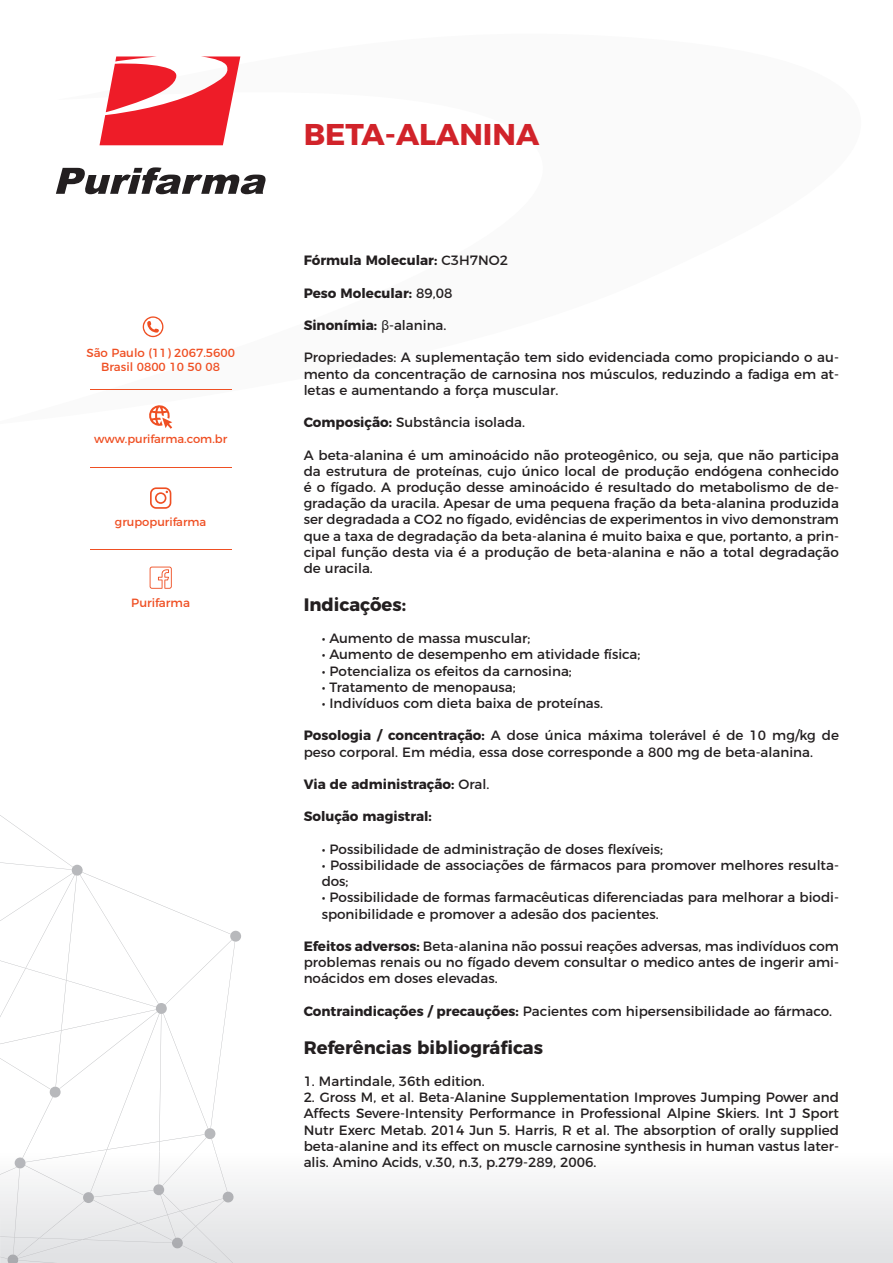
<style>
.page{position:relative;width:893px;height:1263px;background:#fff}
.page>*{position:absolute;margin:0;border:0;box-sizing:border-box;transform-origin:0 0}
.t1{font:700 30px "Montserrat";color:#d1232a}
.t2{font:700 18px "Montserrat";color:#231f20}
.t3{font:13.5px/16.2px "Montserrat";color:#231f20;text-align:justify}
.t4{font:700 13.5px "Montserrat";color:#231f20}
.t5{font:12px "Montserrat";color:#ef4f23}
.t6{font:11.85px/14.4px "Montserrat";color:#ef4f23;text-align:center}
.t7{font:11.55px "Montserrat";color:#ef4f23}
.s1{font-weight:400}
.s2{font-family:"Arial";font-weight:400}
.s3{font-weight:700}
</style>
<div class="page">
<img style="left:18px;top:1198px;width:144px;height:60px">
<div style="left:93px;top:1200px;width:69px;height:41px;background:#e9eaeb"></div>
<div style="left:25px;top:1168px;width:59px;height:27px;background:#f4f5f5"></div>
<img style="left:90px;top:1168px;width:16px;height:24px">
<img style="left:215px;top:1168px;width:13px;height:24px">
<img style="left:162px;top:1168px;width:32px;height:18px">
<img style="left:160px;top:1195px;width:2px;height:43px">
<img style="left:162px;top:1193px;width:71px;height:70px">
<img style="left:159px;top:1168px;width:1px;height:16px">
<img style="left:13px;top:1175px;width:7px;height:79px">
<img style="left:0;top:1168px;width:26px;height:7px">
<svg style="left:83px;top:1192px;width:11px;height:11px"></svg>
<svg style="left:223px;top:1191px;width:11px;height:11px"></svg>
<svg style="left:0;top:1254px;width:18px;height:9px"></svg>
<svg style="left:0;top:815px;width:241px;height:353px"></svg>
<svg style="left:153px;top:1184px;width:11px;height:11px"></svg>
<svg style="left:172px;top:1237px;width:11px;height:11px"></svg>
<svg style="left:150px;top:487px;width:21px;height:22px"></svg>
<svg style="left:150px;top:567px;width:22px;height:22px"></svg>
<hr style="left:90px;top:389px;width:141px;height:1px;background:#ef4f23">
<hr style="left:90px;top:467px;width:141px;height:1px;background:#ef4f23">
<hr style="left:90px;top:549px;width:141px;height:1px;background:#ef4f23">
<svg style="left:100px;top:56px;width:140px;height:89px"></svg>
<svg style="left:56px;top:167px;width:210px;height:27px"></svg>
<svg style="left:143px;top:316px;width:20px;height:21px"></svg>
<svg style="left:149px;top:405px;width:23px;height:24px"></svg>
<p class="t6" style="left:86px;top:344px;width:150px">São Paulo (11) 2067.5600<br>Brasil 0800 10 50 08</p>
<p class="t7" style="left:94px;top:430px;width:135px">www.purifarma.com.br</p>
<p class="t7" style="left:115px;top:513px;width:93px">grupopurifarma</p>
<p class="t5" style="left:131px;top:593px;width:60px">Purifarma</p>
<h1 class="t1" style="left:304px;top:110px;width:237px">BETA-ALANINA</h1>
<p class="t4" style="left:304px;top:249px;width:206px">Fórmula Molecular: <span class="s1">C3H7NO2</span></p>
<p class="t4" style="left:304px;top:282px;width:150px">Peso Molecular: <span class="s1">89,08</span></p>
<p class="t4" style="left:304px;top:314px;width:144px">Sinonímia: <span class="s2">β</span><span class="s1">-alanina.</span></p>
<p class="t3" style="left:304px;top:348px;width:537px">Propriedades: A suplementação tem sido evidenciada como propiciando o au&shy;mento da concentração de carnosina nos músculos, reduzindo a fadiga em at&shy;letas e aumentando a força muscular.</p>
<p class="t3" style="left:304px;top:413px;width:223px"><span class="s3">Composição:</span> Substância isolada.</p>
<p class="t3" style="left:304px;top:445px;width:537px">A beta-alanina é um aminoácido não proteogênico, ou seja, que não participa da estrutura de proteínas, cujo único local de produção endógena conhecido é o fígado. A produção desse aminoácido é resultado do metabolismo de de&shy;gradação da uracila. Apesar de uma pequena fração da beta-alanina produzida ser degradada a CO2 no fígado, evidências de experimentos in vivo demonstram que a taxa de degradação da beta-alanina é muito baixa e que, portanto, a prin&shy;cipal função desta via é a produção de beta-alanina e não a total degradação de uracila.</p>
<h2 class="t2" style="left:304px;top:589px;width:104px">Indicações:</h2>
<p class="t3" style="left:322px;top:629px;width:210px">• Aumento de massa muscular;</p>
<p class="t3" style="left:322px;top:645px;width:320px">• Aumento de desempenho em atividade física;</p>
<p class="t3" style="left:322px;top:661px;width:252px">• Potencializa os efeitos da carnosina;</p>
<p class="t3" style="left:322px;top:678px;width:196px">• Tratamento de menopausa;</p>
<p class="t3" style="left:322px;top:694px;width:283px">• Indivíduos com dieta baixa de proteínas.</p>
<p class="t3" style="left:304px;top:726px;width:537px"><span class="s3">Posologia / concentração:</span> A dose única máxima tolerável é de 10 mg/kg de peso corporal. Em média, essa dose corresponde a 800 mg de beta-alanina.</p>
<p class="t4" style="left:304px;top:773px;width:187px">Via de administração: <span class="s1">Oral.</span></p>
<p class="t4" style="left:304px;top:805px;width:130px">Solução magistral:</p>
<p class="t3" style="left:322px;top:840px;width:343px">• Possibilidade de administração de doses flexíveis;</p>
<p class="t3" style="left:322px;top:856px;width:519px">• Possibilidade de associações de fármacos para promover melhores resulta&shy;dos;</p>
<p class="t3" style="left:322px;top:888px;width:519px">• Possibilidade de formas farmacêuticas diferenciadas para melhorar a biodi&shy;sponibilidade e promover a adesão dos pacientes.</p>
<p class="t3" style="left:304px;top:937px;width:537px"><span class="s3">Efeitos adversos:</span> Beta-alanina não possui reações adversas, mas indivíduos com problemas renais ou no fígado devem consultar o medico antes de ingerir ami&shy;noácidos em doses elevadas.</p>
<p class="t3" style="left:304px;top:1002px;width:530px"><span class="s3">Contraindicações / precauções:</span> Pacientes com hipersensibilidade ao fármaco.</p>
<h2 class="t2" style="left:304px;top:1032px;width:241px">Referências bibliográficas</h2>
<p class="t3" style="left:304px;top:1072px;width:183px">1. Martindale, 36th edition.</p>
<p class="t3" style="left:304px;top:1088px;width:537px">2. Gross M, et al. Beta-Alanine Supplementation Improves Jumping Power and Affects Severe-Intensity Performance in Professional Alpine Skiers. Int J Sport Nutr Exerc Metab. 2014 Jun 5. Harris, R et al. The absorption of orally supplied beta-alanine and its effect on muscle carnosine synthesis in human vastus later&shy;alis. Amino Acids, v.30, n.3, p.279-289, 2006.</p>
</div>
